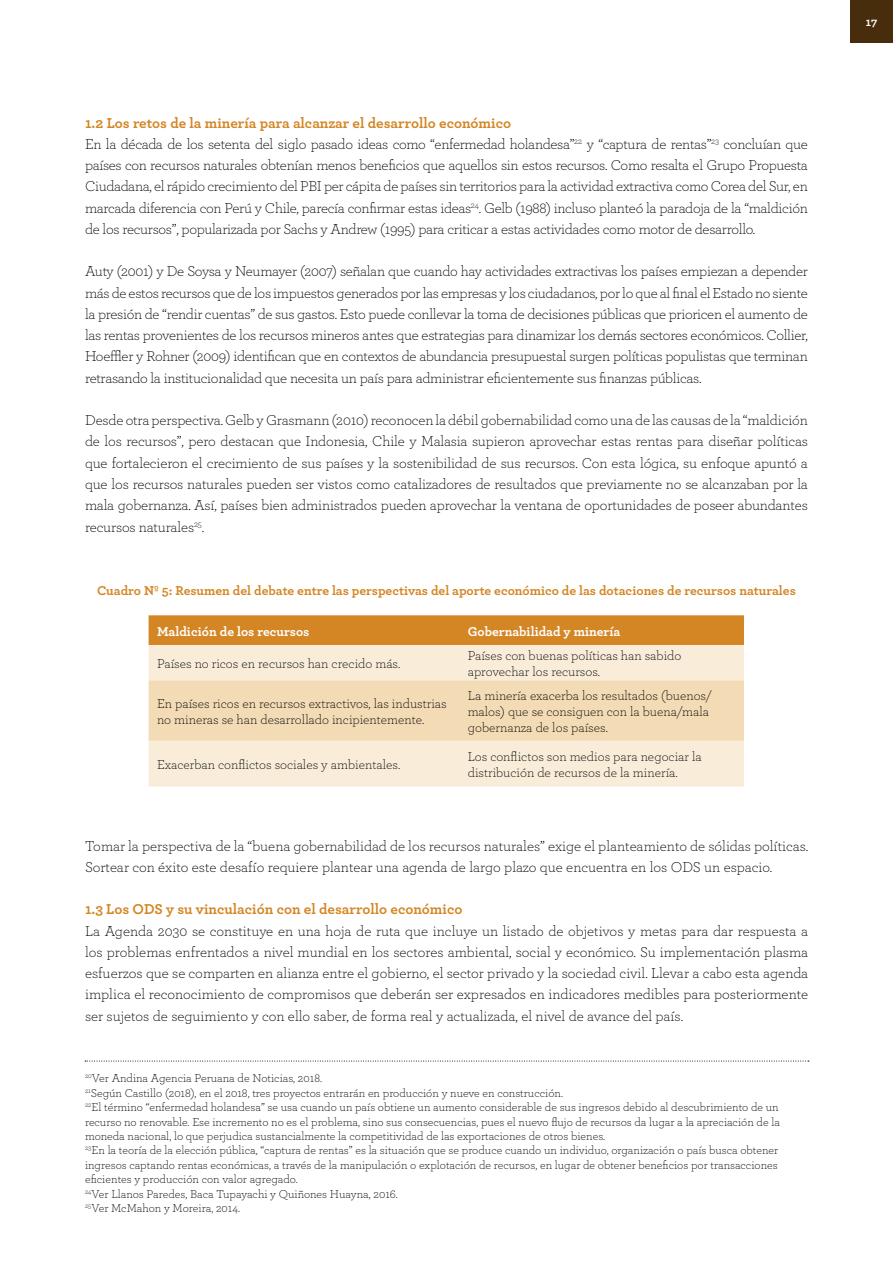
<style>
.page{position:relative;width:893px;height:1263px;background:#fff}
.page>*{position:absolute;margin:0;border:0;box-sizing:border-box;transform-origin:0 0}
.t1{font:300 15px/21.3px "Archer";letter-spacing:-.02em;color:#000;text-align:justify}
.t2{font:300 15px/21.3px "Archer";color:#000}
.t3{font:700 15px "Archer";color:#d48625}
.t4{font:300 13.5px/16.2px "Archer";color:#000}
.t5{font:700 13.5px "Archer";color:#d48625}
.t6{font:700 13.5px "Archer";color:#fff}
.t7{font:300 12px/14.4px "Archer";color:#000}
.t8{font:700 12px "Archer";color:#fff}
.s1{font-weight:700;color:#d48625}
</style>
<div class="page">
<div style="left:850px;top:0;width:43px;height:43px;background:#472d0c"></div>
<svg style="left:85px;top:1061px;width:724px;height:1px"></svg>
<div style="left:149px;top:615px;width:595px;height:30px;background:#d48625"></div>
<div style="left:149px;top:645px;width:595px;height:142px;background:#f9edda"></div>
<div style="left:149px;top:680px;width:595px;height:61px;background:#f3dbb5"></div>
<p class="t1" style="left:85px;top:111px;width:724px;text-align:left"><span class="s1">1.2 Los retos de la minería para alcanzar el desarrollo económico<br></span>En la década de los setenta del siglo pasado ideas como “enfermedad holandesa”<sup>22</sup> y “captura de rentas”<sup>23</sup> concluían que países con recursos naturales obtenían menos beneficios que aquellos sin estos recursos. Como resalta el Grupo Propuesta Ciudadana, el rápido crecimiento del PBI per cápita de países sin territorios para la actividad extractiva como Corea del Sur, en marcada diferencia con Perú y Chile, parecía confirmar estas ideas<sup>24</sup>. Gelb (1988) incluso planteó la paradoja de la “maldición de los recursos”, popularizada por Sachs y Andrew (1995) para criticar a estas actividades como motor de desarrollo.</p>
<p class="t1" style="left:85px;top:260px;width:724px">Auty (2001) y De Soysa y Neumayer (2007) señalan que cuando hay actividades extractivas los países empiezan a depender más de estos recursos que de los impuestos generados por las empresas y los ciudadanos, por lo que al final el Estado no siente la presión de “rendir cuentas” de sus gastos. Esto puede conllevar la toma de decisiones públicas que prioricen el aumento de las rentas provenientes de los recursos mineros antes que estrategias para dinamizar los demás sectores económicos. Collier, Hoeffler y Rohner (2009) identifican que en contextos de abundancia presupuestal surgen políticas populistas que terminan retrasando la institucionalidad que necesita un país para administrar eficientemente sus finanzas públicas.</p>
<p class="t1" style="left:85px;top:409px;width:724px">Desde otra perspectiva. Gelb y Grasmann (2010) reconocen la débil gobernabilidad como una de las causas de la “maldición de los recursos”, pero destacan que Indonesia, Chile y Malasia supieron aprovechar estas rentas para diseñar políticas que fortalecieron el crecimiento de sus países y la sostenibilidad de sus recursos. Con esta lógica, su enfoque apuntó a que los recursos naturales pueden ser vistos como catalizadores de resultados que previamente no se alcanzaban por la mala gobernanza. Así, países bien administrados pueden aprovechar la ventana de oportunidades de poseer abundantes recursos naturales<sup>25</sup>.</p>
<p class="t5" style="left:97px;top:580px;width:700px">Cuadro Nº 5: Resumen del debate entre las perspectivas del aporte económico de las dotaciones de recursos naturales</p>
<p class="t6" style="left:157px;top:620px;width:154px">Maldición de los recursos</p>
<p class="t6" style="left:468px;top:620px;width:154px">Gobernabilidad y minería</p>
<p class="t4" style="left:157px;top:655px;width:245px">Países no ricos en recursos han crecido más.</p>
<p class="t4" style="left:468px;top:647px;width:215px">Países con buenas políticas han sabido aprovechar los recursos.</p>
<p class="t4" style="left:157px;top:695px;width:291px">En países ricos en recursos extractivos, las industrias no mineras se han desarrollado incipientemente.</p>
<p class="t4" style="left:468px;top:687px;width:246px">La minería exacerba los resultados (buenos/ malos) que se consiguen con la buena/mala gobernanza de los países.</p>
<p class="t4" style="left:157px;top:756px;width:245px">Exacerban conflictos sociales y ambientales.</p>
<p class="t4" style="left:468px;top:748px;width:236px">Los conflictos son medios para negociar la distribución de recursos de la minería.</p>
<p class="t2" style="left:85px;top:834px;width:725px">Tomar la perspectiva de la “buena gobernabilidad de los recursos naturales” exige el planteamiento de sólidas políticas.<br>Sortear con éxito este desafío requiere plantear una agenda de largo plazo que encuentra en los ODS un espacio.</p>
<p class="t3" style="left:85px;top:897px;width:379px">1.3 Los ODS y su vinculación con el desarrollo económico</p>
<p class="t1" style="left:85px;top:919px;width:725px">La Agenda 2030 se constituye en una hoja de ruta que incluye un listado de objetivos y metas para dar respuesta a los problemas enfrentados a nivel mundial en los sectores ambiental, social y económico. Su implementación plasma esfuerzos que se comparten en alianza entre el gobierno, el sector privado y la sociedad civil. Llevar a cabo esta agenda implica el reconocimiento de compromisos que deberán ser expresados en indicadores medibles para posteriormente ser sujetos de seguimiento y con ello saber, de forma real y actualizada, el nivel de avance del país.</p>
<p class="t7" style="left:85px;top:1070px;width:696px"><sup>20</sup>Ver Andina Agencia Peruana de Noticias, 2018.<br><sup>21</sup>Según Castillo (2018), en el 2018, tres proyectos entrarán en producción y nueve en construcción.<br><sup>22</sup>El término “enfermedad holandesa” se usa cuando un país obtiene un aumento considerable de sus ingresos debido al descubrimiento de un recurso no renovable. Ese incremento no es el problema, sino sus consecuencias, pues el nuevo flujo de recursos da lugar a la apreciación de la moneda nacional, lo que perjudica sustancialmente la competitividad de las exportaciones de otros bienes.<br><sup>23</sup>En la teoría de la elección pública, “captura de rentas” es la situación que se produce cuando un individuo, organización o país busca obtener ingresos captando rentas económicas, a través de la manipulación o explotación de recursos, en lugar de obtener beneficios por transacciones eficientes y producción con valor agregado.<br><sup>24</sup>Ver Llanos Paredes, Baca Tupayachi y Quiñones Huayna, 2016.<br><sup>25</sup>Ver McMahon y Moreira, 2014.</p>
<p class="t8" style="left:866px;top:13px;width:13px">17</p>
</div>
